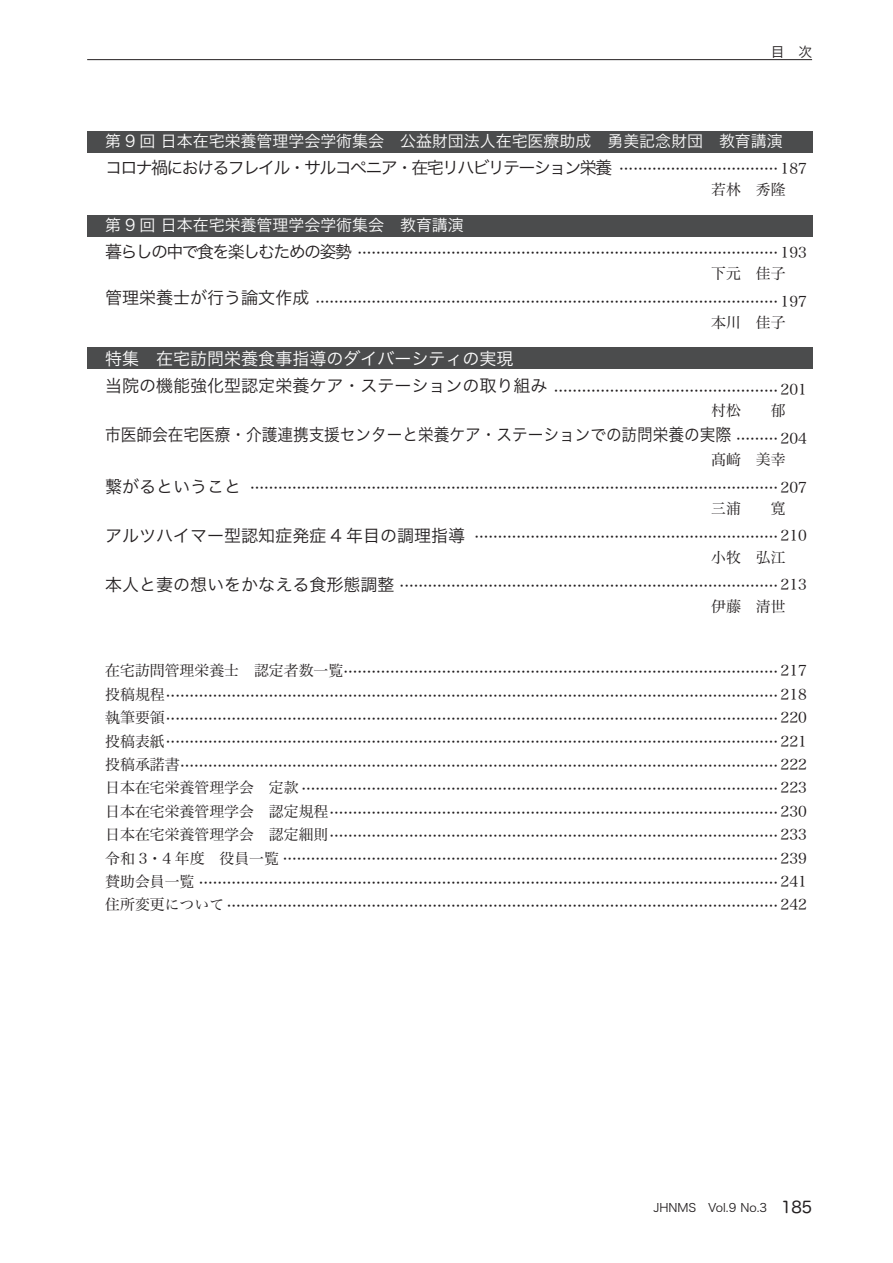
<style>
.page{position:relative;width:893px;height:1263px;background:#fff}
.page>*{position:absolute;margin:0;border:0;box-sizing:border-box;transform-origin:0 0}
.t1{font:16.95px "Hira Kaku Pro W3";color:#231f20;scale:.92 1}
.t2{font:16.95px "Hira Kaku Pro W3";color:#fff}
.t3{font:15.9px "Hira Kaku Pro W3";color:#fff}
.t4{font:14.85px/23.4px "Hira Min Pro W3";color:#231f20}
.t5{font:13.8px "Hira Kaku Pro W3";color:#231f20}
.t6{font:11.7px "Hira Kaku Pro W3";color:#231f20}
.s1{font-family:"Hira Kaku Pro W3";font-size:16.95px}
.s2{font-family:"Hira Min Pro W3";font-size:14.85px}
.s3{font-family:"Hira Maru Pro W4";font-size:15.9px}
</style>
<div class="page">
<hr style="left:87px;top:59px;width:725px;height:1px;background:#231f20">
<div style="left:87px;top:348px;width:725px;height:21px;background:#4b4c4d"></div>
<div style="left:87px;top:215px;width:725px;height:21px;background:#4b4c4d"></div>
<div style="left:87px;top:131px;width:725px;height:21px;background:#4b4c4d"></div>
<p class="t5" style="left:771px;top:40px;width:43px">目　次</p>
<p class="t3" style="left:105px;top:127px;width:679px">第 9 回 日本在宅栄養管理学会学術集会　公益財団法人在宅医療助成　勇美記念財団　教育講演</p>
<p class="t4" style="left:711px;top:151px;width:97px;line-height:24.5px;text-indent:-606px"><span class="s1">コロナ禍におけるフレイル・サルコペニア･在宅リハビリテーション栄養</span> .................................. 187若林　秀隆</p>
<p class="t3" style="left:105px;top:211px;width:360px">第 9 回 日本在宅栄養管理学会学術集会　教育講演</p>
<p class="t4" style="left:105px;top:236px;width:703px"><span class="s1">暮らしの中で食を楽しむための姿勢</span> .......................................................................................... 193</p>
<p class="t4" style="left:711px;top:260px;width:76px">下元　佳子</p>
<p class="t4" style="left:105px;top:285px;width:703px"><span class="s1">管理栄養士が行う論文作成</span> ................................................................................................... 197</p>
<p class="t4" style="left:711px;top:309px;width:76px">本川　佳子</p>
<p class="t2" style="left:105px;top:343px;width:410px">特集　在宅訪問栄養食事指導のダイバーシティの実現</p>
<p class="t4" style="left:711px;top:372px;width:97px;line-height:24.5px;text-indent:-606px"><span class="s1">当院の機能強化型認定栄養ケア・ステーションの取り組み</span> ................................................ 201村松　　郁</p>
<p class="t1" style="left:105px;top:420px;width:764px">市医師会在宅医療・介護連携支援センターと栄養ケア・ステーションでの訪問栄養の実際 <span class="s2">......... </span><sub>204</sub></p>
<p class="t4" style="left:711px;top:446px;width:76px">髙﨑　美幸</p>
<p class="t4" style="left:105px;top:471px;width:703px"><span class="s1">繋がるということ</span> ................................................................................................................. 207</p>
<p class="t4" style="left:711px;top:495px;width:76px">三浦　　寛</p>
<p class="t4" style="left:105px;top:520px;width:703px"><span class="s1">アルツハイマー型認知症発症 4 年目の調理指導</span> ................................................................. 210</p>
<p class="t4" style="left:711px;top:544px;width:76px">小牧　弘江</p>
<p class="t4" style="left:105px;top:568px;width:703px"><span class="s1">本人と妻の想いをかなえる食形態調整</span> ................................................................................. 213</p>
<p class="t4" style="left:711px;top:593px;width:76px">伊藤　清世</p>
<p class="t4" style="left:105px;top:655px;width:703px;text-align:justify">在宅訪問管理栄養士　認定者数一覧............................................................................................. 217投稿規程................................................................................................................................... 218執筆要領................................................................................................................................... 220投稿表紙................................................................................................................................... 221投稿承諾書................................................................................................................................ 222日本在宅栄養管理学会　定款 ...................................................................................................... 223日本在宅栄養管理学会　認定規程................................................................................................ 230日本在宅栄養管理学会　認定細則................................................................................................ 233令和 3・4 年度　役員一覧 .......................................................................................................... 239賛助会員一覧 ............................................................................................................................ 241住所変更について ...................................................................................................................... 242</p>
<p class="t6" style="left:653px;top:1197px;width:160px">JHNMS　Vol.9 No.3 <span class="s3">185</span></p>
</div>
